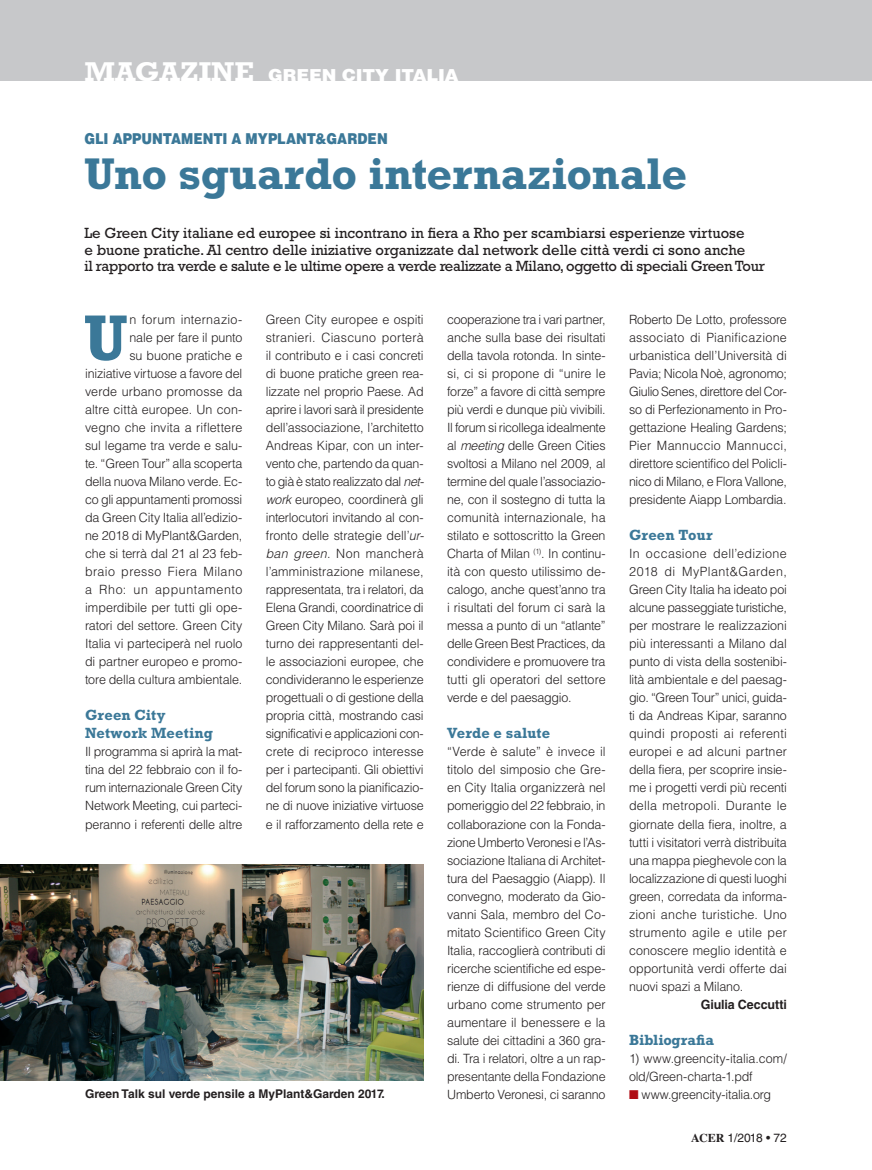
<style>
.page{position:relative;width:872px;height:1170px;background:#fff}
.page>*{position:absolute;margin:0;border:0;box-sizing:border-box;transform-origin:0 0}
.TESTO_portante{font:700 65.7px "Rockwell Std";color:#3b7898}
.t1{font:700 45px "Rockwell Std";letter-spacing:-.005em;color:#3b7898}
.MAGAZINE-su-fascia{font:900 16.5px "Helvetica LT Std";letter-spacing:-.005em;color:#fff;scale:1.07 1}
.SOMMARIO{font:15px "Rockwell Std";color:#231f20}
.SOMMARIO-2{font:15px "Rockwell Std";letter-spacing:-.02em;color:#231f20}
.TITOL-1{font:700 15px "Rockwell Std";letter-spacing:.01em;color:#3b7898}
.t2{font:900 15px "Helvetica LT Std";color:#3b7898;scale:.86 1}
.TITOL-1-2{font:700 15px "Rockwell Std";letter-spacing:-.01em;color:#3b7898}
.TESTO_portante-2{font:300 12.75px/18px "Helvetica LT Std";letter-spacing:-.01em;color:#231f20;text-align:justify}
.TESTO_portante-3{font:700 12.75px "Helvetica LT Std";letter-spacing:-.005em;color:#231f20}
.DIDA{font:700 12px "Helvetica LT Std";color:#231f20}
.t3{font:12px "Helvetica LT Std";letter-spacing:-.02em;color:#231f20}
.s1{font-family:"Rockwell Std";font-weight:700;font-size:27.6px}
.s2{font-style:italic}
.s3{color:#b00d15}
.s4{font-family:"Times LT Std";font-weight:700}
</style>
<div class="page">
<div style="left:0;top:0;width:872px;height:80px;background:#c7c8ca"></div>
<img style="left:0;top:864px;width:424px;height:216px">
<p class="MAGAZINE-su-fascia" style="left:85px;top:64px;width:351px"><span class="s1">MAGAZINE</span> GREEN CITY ITALIA</p>
<p class="t2" style="left:84px;top:128px;width:354px">GLI APPUNTAMENTI A MYPLANT&amp;GARDEN</p>
<p class="t1" style="left:84px;top:147px;width:604px">Uno sguardo internazionale</p>
<p class="SOMMARIO" style="left:84px;top:224px;width:661px">Le Green City italiane ed europee si incontrano in fiera a Rho per scambiarsi esperienze virtuose</p>
<p class="SOMMARIO" style="left:84px;top:241px;width:662px">e buone pratiche. Al centro delle iniziative organizzate dal network delle città verdi ci sono anche</p>
<p class="SOMMARIO-2" style="left:84px;top:257px;width:682px">il rapporto tra verde e salute e le ultime opere a verde realizzate a Milano, oggetto di speciali Green Tour</p>
<p class="TESTO_portante-2" style="left:266px;top:310px;width:160px">Green City europee e ospiti stranieri. Ciascuno porterà il contributo e i casi concreti di buone pratiche green rea&shy;lizzate nel proprio Paese. Ad aprire i lavori sarà il presidente dell’associazione, l’architetto Andreas Kipar, con un inter&shy;vento che, partendo da quan&shy;to già è stato realizzato dal <span class="s2">net&shy;work</span> europeo, coordinerà gli interlocutori invitando al con&shy;fronto delle strategie dell’<span class="s2">ur&shy;ban green</span>. Non mancherà l’amministrazione milanese, rappresentata, tra i relatori, da Elena Grandi, coordinatrice di Green City Milano. Sarà poi il turno dei rappresentanti del&shy;le associazioni europee, che condivideranno le esperienze progettuali o di gestione della propria città, mostrando casi significativi e applicazioni con&shy;crete di reciproco interesse per i partecipanti. Gli obiettivi del forum sono la pianificazio&shy;ne di nuove iniziative virtuose e il rafforzamento della rete e</p>
<p class="TESTO_portante-2" style="left:447px;top:310px;width:160px">cooperazione tra i vari partner, anche sulla base dei risultati della tavola rotonda. In sinte&shy;si, ci si propone di “unire le forze” a favore di città sempre più verdi e dunque più vivibili.<br>Il forum si ricollega idealmente al <span class="s2">meeting</span> delle Green Cities svoltosi a Milano nel 2009, al termine del quale l’associazio&shy;ne, con il sostegno di tutta la comunità internazionale, ha stilato e sottoscritto la Green Charta of Milan <sup>(1)</sup>. In continu&shy;ità con questo utilissimo de&shy;calogo, anche quest’anno tra i risultati del forum ci sarà la messa a punto di un “atlante” delle Green Best Practices, da condividere e promuovere tra tutti gli operatori del settore verde e del paesaggio.</p>
<p class="TESTO_portante-2" style="left:629px;top:310px;width:159px">Roberto De Lotto, professore associato di Pianificazione urbanistica dell’Università di Pavia; Nicola Noè, agronomo; Giulio Senes, direttore del Cor&shy;so di Perfezionamento in Pro&shy;gettazione Healing Gardens; Pier Mannuccio Mannucci, direttore scientifico del Policli&shy;nico di Milano, e Flora Vallone, presidente Aiapp Lombardia.</p>
<p class="TITOL-1" style="left:629px;top:526px;width:85px">Green Tour</p>
<p class="TESTO_portante-2" style="left:629px;top:544px;width:159px">In occasione dell’edizione 2018 di MyPlant&amp;Garden, Green City Italia ha ideato poi alcune passeggiate turistiche, per mostrare le realizzazioni più interessanti a Milano dal punto di vista della sostenibi&shy;lità ambientale e del paesag&shy;gio. “Green Tour” unici, guida&shy;ti da Andreas Kipar, saranno quindi proposti ai referenti europei e ad alcuni partner della fiera, per scoprire insie&shy;me i progetti verdi più recenti della metropoli. Durante le giornate della fiera, inoltre, a tutti i visitatori verrà distribuita una mappa pieghevole con la localizzazione di questi luoghi green, corredata da informa&shy;zioni anche turistiche. Uno strumento agile e utile per conoscere meglio identità e opportunità verdi offerte dai nuovi spazi a Milano.</p>
<p class="TESTO_portante-3" style="left:701px;top:996px;width:87px">Giulia Ceccutti</p>
<p class="TITOL-1-2" style="left:629px;top:1030px;width:86px">Bibliografia</p>
<p class="TESTO_portante-2" style="left:629px;top:1048px;width:159px">1) www.greencity-italia.com/ old/Green-charta-1.pdf</p>
<p class="TESTO_portante-2" style="left:85px;top:310px;width:159px;text-align:right">n forum internazio-<br>nale per fare il punto<br>su buone pratiche e iniziative virtuose a favore del verde urbano promosse da altre città europee. Un con&shy;vegno che invita a riflettere sul legame tra verde e salu&shy;te. “Green Tour” alla scoperta della nuova Milano verde. Ec&shy;co gli appuntamenti promossi da Green City Italia all’edizio&shy;ne 2018 di MyPlant&amp;Garden, che si terrà dal 21 al 23 feb&shy;braio presso Fiera Milano a Rho: un appuntamento imperdibile per tutti gli ope&shy;ratori del settore. Green City<br>Italia vi parteciperà nel ruolo di partner europeo e promo&shy;tore della cultura ambientale.</p>
<p class="TITOL-1" style="left:85px;top:706px;width:82px">Green City</p>
<p class="TITOL-1" style="left:85px;top:724px;width:129px">Network Meeting</p>
<p class="TESTO_portante-2" style="left:85px;top:742px;width:159px">Il programma si aprirà la mat&shy;tina del 22 febbraio con il fo&shy;rum internazionale Green City Network Meeting, cui parteci&shy;peranno i referenti delle altre</p>
<p class="TESTO_portante" style="left:84px;top:299px;width:45px">U</p>
<p class="TITOL-1" style="left:447px;top:724px;width:105px">Verde e salute</p>
<p class="TESTO_portante-2" style="left:447px;top:742px;width:160px">“Verde è salute” è invece il titolo del simposio che Gre&shy;en City Italia organizzerà nel pomeriggio del 22 febbraio, in collaborazione con la Fonda&shy;zione Umberto Veronesi e l’As&shy;sociazione Italiana di Architet&shy;tura del Paesaggio (Aiapp). Il convegno, moderato da Gio&shy;vanni Sala, membro del Co&shy;mitato Scientifico Green City Italia, raccoglierà contributi di ricerche scientifiche ed espe&shy;rienze di diffusione del verde urbano come strumento per aumentare il benessere e la salute dei cittadini a 360 gra&shy;di. Tra i relatori, oltre a un rap&shy;presentante della Fondazione Umberto Veronesi, ci saranno</p>
<p class="DIDA" style="left:85px;top:1086px;width:301px">Green Talk sul verde pensile a MyPlant&amp;Garden 2017.</p>
<p class="TESTO_portante-2" style="left:629px;top:1084px;width:144px"><span class="s3">■</span> www.greencity-italia.org</p>
<p class="t3" style="left:691px;top:1131px;width:97px"><span class="s4">ACER</span> 1/2018 • 72</p>
</div>
